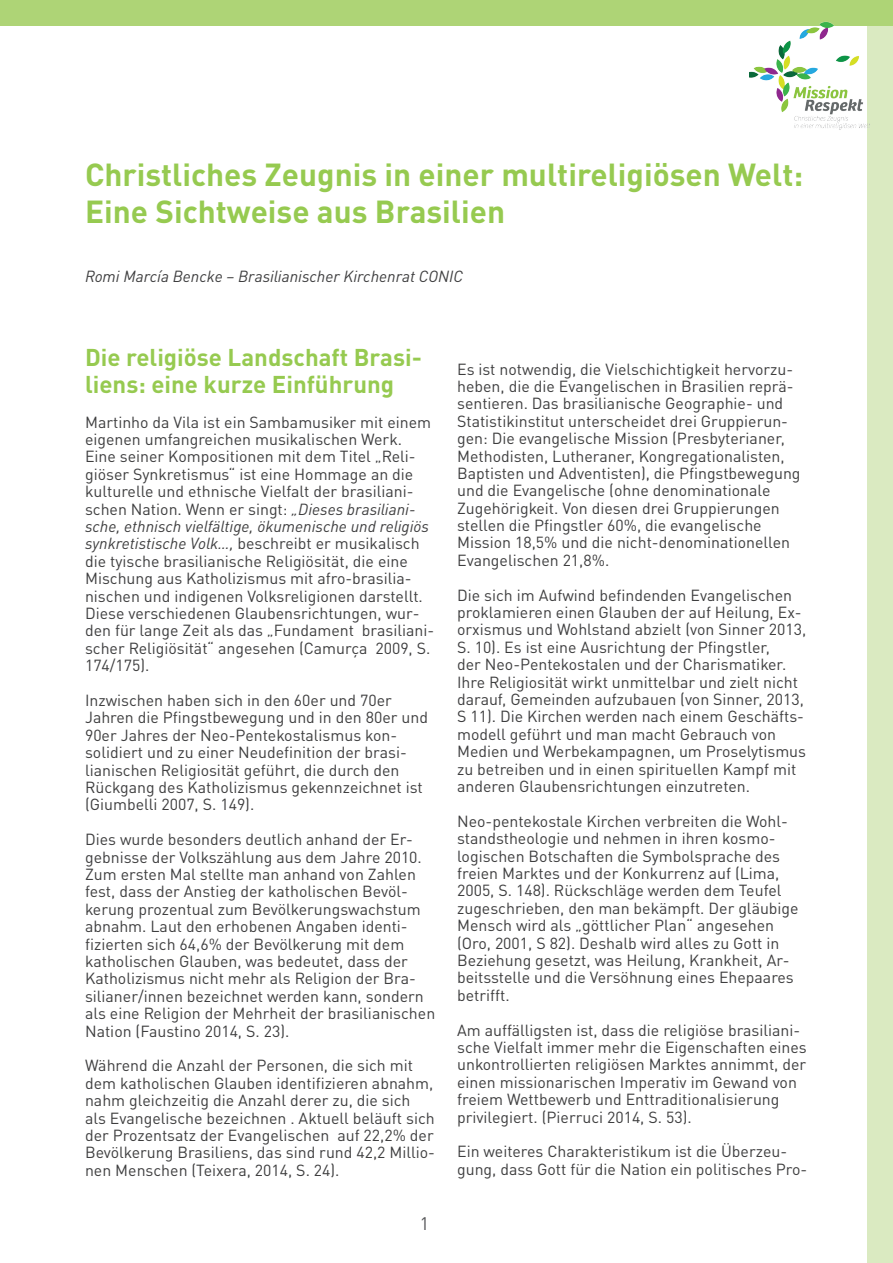
<style>
.page{position:relative;width:893px;height:1263px;background:#fff}
.page>*{position:absolute;margin:0;border:0;box-sizing:border-box;transform-origin:0 0}
.t1{font:700 31.5px/37.8px "DINOT";color:#96ca50}
.t2{font:700 24px/27px "DINOT";color:#96ca50}
.t3{font:18px "DINOT";color:#57585a}
.t4{font:15.9px/17.4px "DINOT";color:#3e3e3f}
.t5{font:italic 15.9px "DINOT";color:#3e3e3f}
.s1{font-style:italic}
</style>
<div class="page">
<div style="left:867px;top:0;width:26px;height:1263px;background:#daeac1"></div>
<div style="left:0;top:0;width:893px;height:26px;background:#aed476"></div>
<img style="left:749px;top:22px;width:121px;height:108px">
<h1 class="t1" style="left:85px;top:154px;width:720px">Christliches Zeugnis in einer multireligiösen Welt:<br>Eine Sichtweise aus Brasilien</h1>
<p class="t5" style="left:85px;top:266px;width:380px">Romi Marcía Bencke – Brasilianischer Kirchenrat CONIC</p>
<h2 class="t2" style="left:85px;top:343px;width:338px">Die religiöse Landschaft Brasi&shy;liens: eine kurze Einführung</h2>
<p class="t4" style="left:85px;top:413px;width:351px">Martinho da Vila ist ein Sambamusiker mit einem eigenen umfangreichen musikalischen Werk.<br>Eine seiner Kompositionen mit dem Titel „Reli&shy;giöser Synkretismus“ ist eine Hommage an die kulturelle und ethnische Vielfalt der brasiliani&shy;schen Nation. Wenn er singt: <span class="s1">„Dieses brasiliani&shy;sche, ethnisch vielfältige, ökumenische und religiös synkretistische Volk…,</span> beschreibt er musikalisch die tyische brasilianische Religiösität, die eine Mischung aus Katholizismus mit afro-brasilia&shy;nischen und indigenen Volksreligionen darstellt.<br>Diese verschiedenen Glaubensrichtungen, wur&shy;den für lange Zeit als das „Fundament brasiliani&shy;scher Religiösität“ angesehen (Camurça 2009, S.<br>174/175).</p>
<p class="t4" style="left:85px;top:691px;width:344px">Inzwischen haben sich in den 60er und 70er Jahren die Pfingstbewegung und in den 80er und 90er Jahres der Neo-Pentekostalismus kon&shy;solidiert und zu einer Neudefinition der brasi&shy;lianischen Religiosität geführt, die durch den Rückgang des Katholizismus gekennzeichnet ist (Giumbelli 2007, S. 149).</p>
<p class="t4" style="left:85px;top:830px;width:352px">Dies wurde besonders deutlich anhand der Er&shy;gebnisse der Volkszählung aus dem Jahre 2010.<br>Zum ersten Mal stellte man anhand von Zahlen fest, dass der Anstieg der katholischen Bevöl&shy;kerung prozentual zum Bevölkerungswachstum abnahm. Laut den erhobenen Angaben identi&shy;fizierten sich 64,6% der Bevölkerung mit dem katholischen Glauben, was bedeutet, dass der Katholizismus nicht mehr als Religion der Bra&shy;silianer/innen bezeichnet werden kann, sondern als eine Religion der Mehrheit der brasilianischen Nation (Faustino 2014, S. 23).</p>
<p class="t4" style="left:85px;top:1057px;width:352px">Während die Anzahl der Personen, die sich mit dem katholischen Glauben identifizieren abnahm, nahm gleichzeitig die Anzahl derer zu, die sich als Evangelische bezeichnen . Aktuell beläuft sich der Prozentsatz der Evangelischen auf 22,2% der Bevölkerung Brasiliens, das sind rund 42,2 Millio&shy;nen Menschen (Teixera, 2014, S. 24).</p>
<p class="t3" style="left:420px;top:1212px;width:11px">1</p>
<p class="t4" style="left:457px;top:360px;width:345px">Es ist notwendig, die Vielschichtigkeit hervorzu&shy;heben, die die Evangelischen in Brasilien reprä&shy;sentieren. Das brasilianische Geographie- und Statistikinstitut unterscheidet drei Gruppierun&shy;gen: Die evangelische Mission (Presbyterianer, Methodisten, Lutheraner, Kongregationalisten, Baptisten und Adventisten), die Pfingstbewegung und die Evangelische (ohne denominationale Zugehörigkeit. Von diesen drei Gruppierungen stellen die Pfingstler 60%, die evangelische Mission 18,5% und die nicht-denominationellen Evangelischen 21,8%.</p>
<p class="t4" style="left:457px;top:586px;width:351px">Die sich im Aufwind befindenden Evangelischen proklamieren einen Glauben der auf Heilung, Ex&shy;orxismus und Wohlstand abzielt (von Sinner 2013, S. 10). Es ist eine Ausrichtung der Pfingstler,<br>der Neo-Pentekostalen und der Charismatiker.<br>Ihre Religiosität wirkt unmittelbar und zielt nicht darauf, Gemeinden aufzubauen (von Sinner, 2013, S 11). Die Kirchen werden nach einem Geschäfts&shy;modell geführt und man macht Gebrauch von Medien und Werbekampagnen, um Proselytismus zu betreiben und in einen spirituellen Kampf mit anderen Glaubensrichtungen einzutreten.</p>
<p class="t4" style="left:457px;top:812px;width:343px">Neo-pentekostale Kirchen verbreiten die Wohl&shy;standstheologie und nehmen in ihren kosmo&shy;logischen Botschaften die Symbolsprache des freien Marktes und der Konkurrenz auf (Lima, 2005, S. 148). Rückschläge werden dem Teufel zugeschrieben, den man bekämpft. Der gläubige Mensch wird als „göttlicher Plan“ angesehen (Oro, 2001, S 82). Deshalb wird alles zu Gott in Beziehung gesetzt, was Heilung, Krankheit, Ar&shy;beitsstelle und die Versöhnung eines Ehepaares betrifft.</p>
<p class="t4" style="left:457px;top:1021px;width:351px">Am auffälligsten ist, dass die religiöse brasiliani&shy;sche Vielfalt immer mehr die Eigenschaften eines unkontrollierten religiösen Marktes annimmt, der einen missionarischen Imperativ im Gewand von freiem Wettbewerb und Enttraditionalisierung privilegiert. (Pierruci 2014, S. 53).</p>
<p class="t4" style="left:457px;top:1143px;width:352px">Ein weiteres Charakteristikum ist die Überzeu&shy;gung, dass Gott für die Nation ein politisches Pro-</p>
</div>
